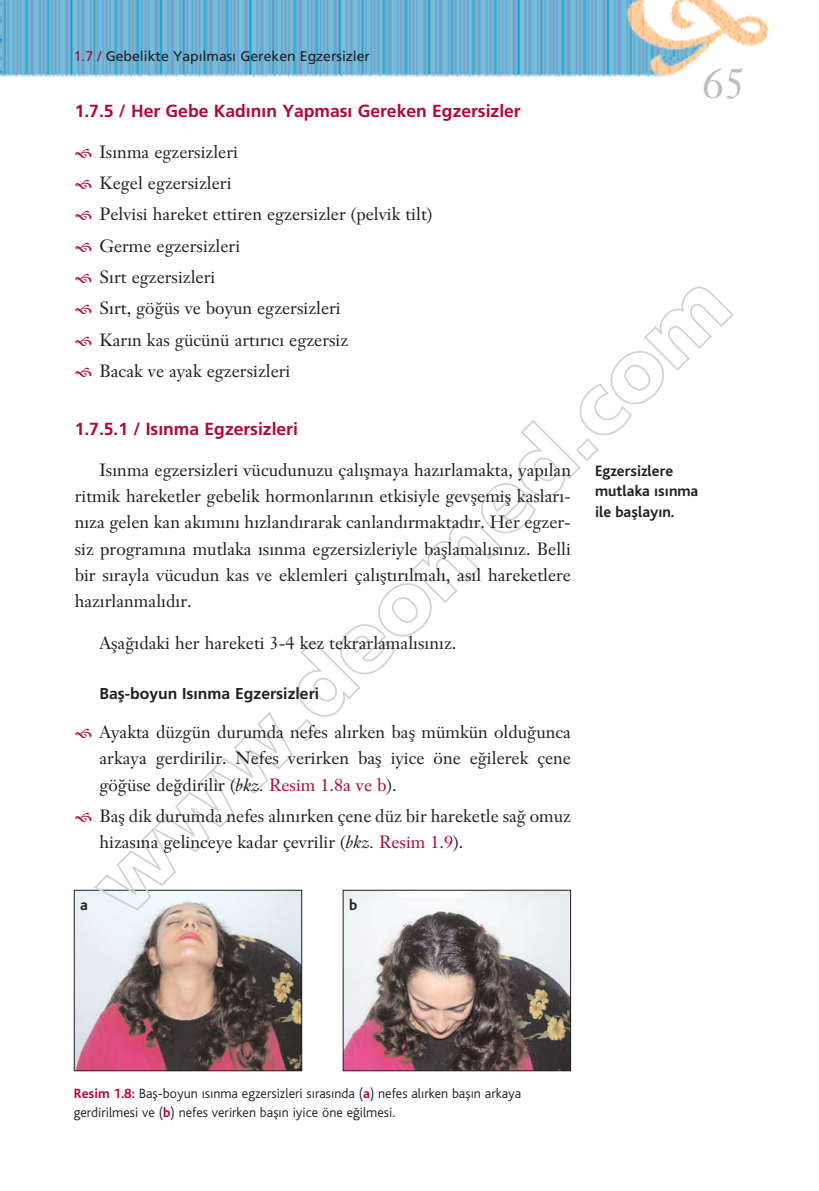
<style>
.page{position:relative;width:819px;height:1191px;background:#fff}
.page>*{position:absolute;margin:0;border:0;box-sizing:border-box;transform-origin:0 0}
.t1{font:42px "Janson Text";color:#bbbdbf}
.t2{font:17.5px/26.2px "Janson Text";color:#231f20}
.t3{font:700 17.5px "Frutiger";color:#b20738}
.t4{font:700 15.75px/20.5px "Bliss Turkish";color:#231f20}
.t5{font:700 15.75px "Frutiger";color:#231f20}
.t6{font:300 14px/18.4px "Bliss Turkish";color:#231f20}
.t7{font:14px "Frutiger";color:#231f20}
.s1{color:#b20738}
.s2{font-style:italic}
.s3{font-weight:700;color:#b20738}
</style>
<div class="page">
<img style="left:76px;top:891px;width:224px;height:178px">
<div style="left:74px;top:889px;width:228px;height:182px;border:1px solid #231f20"></div>
<svg style="left:92px;top:286px;width:642px;height:626px"></svg>
<img style="left:2px;top:0;width:767px;height:77px">
<img style="left:345px;top:891px;width:224px;height:178px">
<div style="left:343px;top:889px;width:228px;height:182px;border:1px solid #231f20"></div>
<img style="left:0;top:0;width:2px;height:77px">
<p class="t7" style="left:74px;top:51px;width:298px"><span class="s1">1.7 /</span> Gebelikte Yap›lmas› Gereken Egzersizler</p>
<p class="t3" style="left:75px;top:104px;width:447px">1.7.5 / Her Gebe Kad›n›n Yapmas› Gereken Egzersizler</p>
<p class="t2" style="left:99px;top:138px;width:334px;line-height:31.3px">Is›nma egzersizleri<br>Kegel egzersizleri<br>Pelvisi hareket ettiren egzersizler (pelvik tilt)<br>Germe egzersizleri<br>S›rt egzersizleri<br>S›rt, gö¤üs ve boyun egzersizleri<br>Kar›n kas gücünü art›r›c› egzersiz<br>Bacak ve ayak egzersizleri</p>
<p class="t3" style="left:75px;top:421px;width:225px">1.7.5.1 / Is›nma Egzersizleri</p>
<p class="t2" style="left:75px;top:458px;width:498px;text-align:justify;text-indent:25px">Is›nma egzersizleri vücudunuzu çal›flmaya haz›rlamakta, yap›lan ritmik hareketler gebelik hormonlar›n›n etkisiyle gevflemifl kaslar›- n›za gelen kan ak›m›n› h›zland›rarak canland›rmaktad›r. Her egzer&shy;siz program›na mutlaka ›s›nma egzersizleriyle bafllamal›s›n›z. Belli bir s›rayla vücudun kas ve eklemleri çal›flt›r›lmal›, as›l hareketlere haz›rlanmal›d›r.</p>
<p class="t2" style="left:99px;top:631px;width:358px">Afla¤›daki her hareketi 3-4 kez tekrarlamal›s›n›z.</p>
<p class="t5" style="left:99px;top:687px;width:221px">Bafl-boyun Is›nma Egzersizleri</p>
<p class="t2" style="left:99px;top:720px;width:473px;text-align:justify">Ayakta düzgün durumda nefes al›rken bafl mümkün oldu¤unca arkaya gerdirilir. Nefes verirken bafl iyice öne e¤ilerek çene gö¤üse de¤dirilir (<span class="s2">bkz.</span> <span class="s1">Resim 1.8a ve b</span>).</p>
<p class="t2" style="left:99px;top:804px;width:473px">Bafl dik durumda nefes al›n›rken çene düz bir hareketle sa¤ omuz hizas›na gelinceye kadar çevrilir (<span class="s2">bkz.</span> <span class="s1">Resim 1.9</span>).</p>
<p class="t4" style="left:80px;top:895px;width:9px">a</p>
<p class="t4" style="left:349px;top:895px;width:10px">b</p>
<h1 class="t1" style="left:702px;top:66px;width:45px">65</h1>
<p class="t4" style="left:595px;top:462px;width:105px">Egzersizlere mutlaka ›s›nma ile bafllay›n.</p>
<p class="t6" style="left:74px;top:1085px;width:449px"><span class="s3">Resim 1.8:</span> Bafl-boyun ›s›nma egzersizleri s›ras›nda (<span class="s3">a</span>) nefes al›rken bafl›n arkaya gerdirilmesi ve (<span class="s3">b</span>) nefes verirken bafl›n iyice öne e¤ilmesi.</p>
</div>
